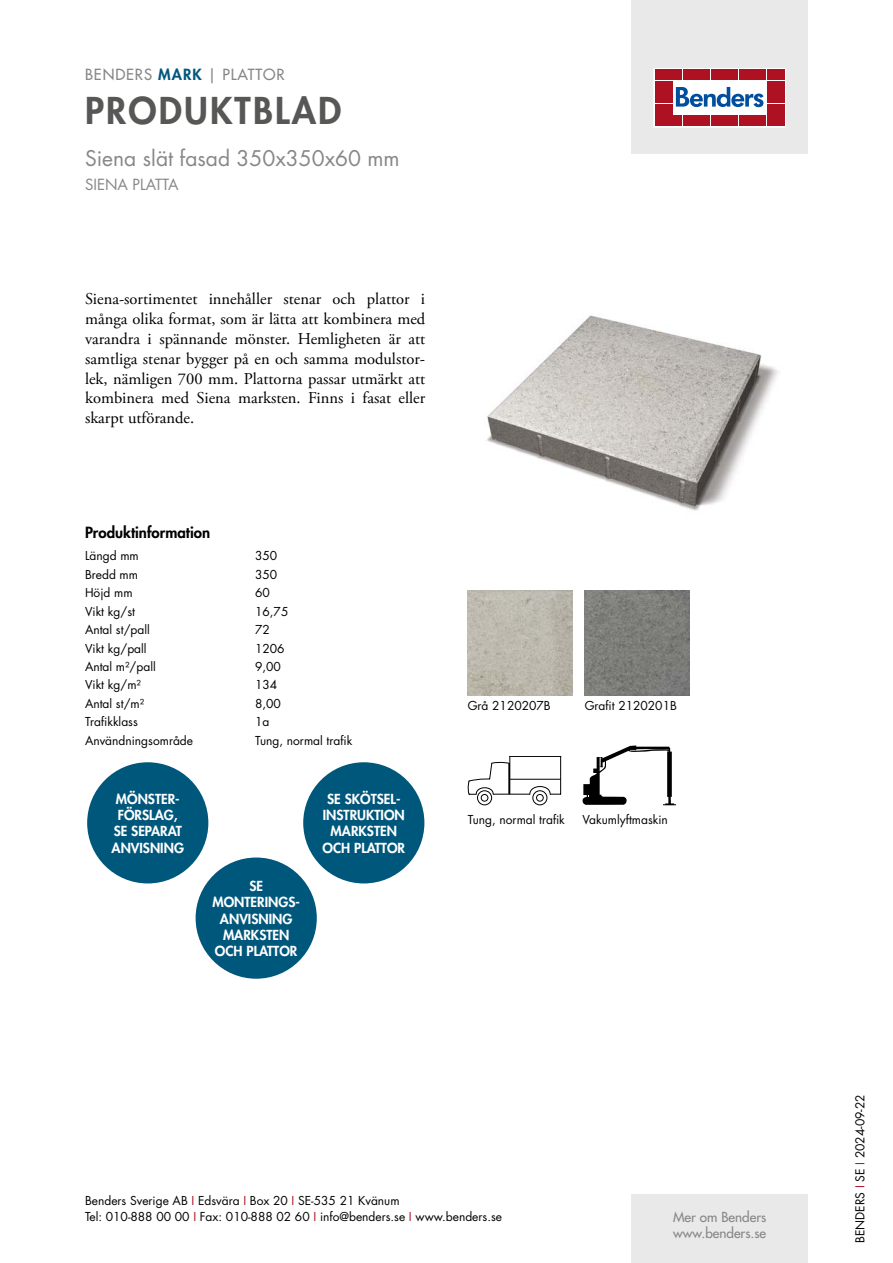
<style>
.page{position:relative;width:893px;height:1263px;background:#fff}
.page>*{position:absolute;margin:0;border:0;box-sizing:border-box;transform-origin:0 0}
.t1{font:800 36px "Futura Std";letter-spacing:.06em;color:#575756}
.t2{font:21px "Futura Std";color:#878787}
.t3{font:16.5px/19.8px "Adobe Garamond Pro";color:#000;text-align:justify}
.t4{font:500 15px "Futura Std";letter-spacing:.06em;color:#878787}
.t5{font:800 15px "Futura Std";color:#000}
.t6{font:15px "Futura Std";color:#878787}
.t7{font:800 13.5px/16.2px "Futura Std";color:#fff;text-align:center}
.t8{font:500 13.5px/16.2px "Futura Std";color:#878787}
.t9{font:12px/16.5px "Futura Std";color:#000}
.s1{font-weight:800;color:#00577c}
.s2{color:#ae1122}
</style>
<div class="page">
<div style="left:631px;top:0;width:177px;height:153px;background:#e9e9e9"></div>
<div style="left:631px;top:1195px;width:177px;height:68px;background:#e9e9e9"></div>
<svg style="left:656px;top:70px;width:128px;height:55px;background:#ebc5ca"></svg>
<div style="left:654px;top:68px;width:132px;height:59px;border:1px solid #fff"></div>
<div style="left:655px;top:70px;width:8px;height:10px;background:#ae1122"></div>
<div style="left:664px;top:70px;width:8px;height:10px;background:#ae1122"></div>
<div style="left:655px;top:81px;width:8px;height:10px;background:#ae1122"></div>
<div style="left:664px;top:81px;width:8px;height:10px;background:#ae1122"></div>
<div style="left:655px;top:93px;width:8px;height:10px;background:#ae1122"></div>
<div style="left:664px;top:93px;width:8px;height:10px;background:#ae1122"></div>
<div style="left:655px;top:104px;width:8px;height:11px;background:#ae1122"></div>
<div style="left:664px;top:104px;width:8px;height:11px;background:#ae1122"></div>
<div style="left:655px;top:116px;width:8px;height:10px;background:#ae1122"></div>
<div style="left:664px;top:116px;width:8px;height:10px;background:#ae1122"></div>
<div style="left:674px;top:70px;width:8px;height:10px;background:#ae1122"></div>
<div style="left:683px;top:70px;width:8px;height:10px;background:#ae1122"></div>
<div style="left:692px;top:70px;width:8px;height:10px;background:#ae1122"></div>
<div style="left:702px;top:70px;width:8px;height:10px;background:#ae1122"></div>
<div style="left:711px;top:70px;width:8px;height:10px;background:#ae1122"></div>
<div style="left:720px;top:70px;width:8px;height:10px;background:#ae1122"></div>
<div style="left:730px;top:70px;width:8px;height:10px;background:#ae1122"></div>
<div style="left:739px;top:70px;width:8px;height:10px;background:#ae1122"></div>
<div style="left:748px;top:70px;width:8px;height:10px;background:#ae1122"></div>
<div style="left:758px;top:70px;width:8px;height:10px;background:#ae1122"></div>
<div style="left:674px;top:116px;width:8px;height:10px;background:#ae1122"></div>
<div style="left:683px;top:116px;width:8px;height:10px;background:#ae1122"></div>
<div style="left:692px;top:116px;width:8px;height:10px;background:#ae1122"></div>
<div style="left:702px;top:116px;width:8px;height:10px;background:#ae1122"></div>
<div style="left:711px;top:116px;width:8px;height:10px;background:#ae1122"></div>
<div style="left:720px;top:116px;width:8px;height:10px;background:#ae1122"></div>
<div style="left:730px;top:116px;width:8px;height:10px;background:#ae1122"></div>
<div style="left:739px;top:116px;width:8px;height:10px;background:#ae1122"></div>
<div style="left:748px;top:116px;width:8px;height:10px;background:#ae1122"></div>
<div style="left:758px;top:116px;width:8px;height:10px;background:#ae1122"></div>
<div style="left:767px;top:70px;width:8px;height:10px;background:#ae1122"></div>
<div style="left:776px;top:70px;width:8px;height:10px;background:#ae1122"></div>
<div style="left:767px;top:81px;width:8px;height:10px;background:#ae1122"></div>
<div style="left:776px;top:81px;width:8px;height:10px;background:#ae1122"></div>
<div style="left:767px;top:93px;width:8px;height:10px;background:#ae1122"></div>
<div style="left:776px;top:93px;width:8px;height:10px;background:#ae1122"></div>
<div style="left:767px;top:104px;width:8px;height:11px;background:#ae1122"></div>
<div style="left:776px;top:104px;width:8px;height:11px;background:#ae1122"></div>
<div style="left:767px;top:116px;width:8px;height:10px;background:#ae1122"></div>
<div style="left:776px;top:116px;width:8px;height:10px;background:#ae1122"></div>
<svg style="left:676px;top:87px;width:87px;height:20px;background:#89add2"></svg>
<div style="left:303px;top:762px;width:121px;height:121px;background:#00577c;border-radius:50%"></div>
<div style="left:87px;top:762px;width:121px;height:121px;background:#00577c;border-radius:50%"></div>
<div style="left:196px;top:857px;width:121px;height:122px;background:#00577c;border-radius:50%"></div>
<img style="left:487px;top:315px;width:292px;height:196px">
<img style="left:468px;top:590px;width:105px;height:105px">
<img style="left:585px;top:590px;width:105px;height:105px">
<svg style="left:468px;top:756px;width:93px;height:49px"></svg>
<svg style="left:583px;top:745px;width:93px;height:60px"></svg>
<p class="t4" style="left:85px;top:65px;width:201px">BENDERS <span class="s1">MARK</span> | PLATTOR</p>
<h1 class="t1" style="left:85px;top:87px;width:258px">PRODUKTBLAD</h1>
<h2 class="t2" style="left:85px;top:144px;width:316px">Siena slät fasad 350x350x60 mm</h2>
<p class="t6" style="left:85px;top:175px;width:95px">SIENA PLATTA</p>
<p class="t3" style="left:85px;top:290px;width:342px">Siena-sortimentet innehåller stenar och plattor i många olika format, som är lätta att kombinera med varandra i spännande mönster. Hemligheten är att samtliga stenar bygger på en och samma modulstor&shy;lek, nämligen 700 mm. Plattorna passar utmärkt att kombinera med Siena marksten. Finns i fasat eller skarpt utförande.</p>
<p class="t5" style="left:85px;top:522px;width:127px">Produktinformation</p>
<p class="t9" style="left:85px;top:548px;width:55px">Längd mm</p>
<p class="t9" style="left:255px;top:548px;width:24px">350</p>
<p class="t9" style="left:85px;top:566px;width:55px">Bredd mm</p>
<p class="t9" style="left:255px;top:566px;width:24px">350</p>
<p class="t9" style="left:85px;top:585px;width:49px">Höjd mm</p>
<p class="t9" style="left:255px;top:585px;width:16px">60</p>
<p class="t9" style="left:85px;top:603px;width:51px">Vikt kg/st</p>
<p class="t9" style="left:255px;top:603px;width:35px">16,75</p>
<p class="t9" style="left:85px;top:621px;width:66px">Antal st/pall</p>
<p class="t9" style="left:255px;top:621px;width:16px">72</p>
<p class="t9" style="left:85px;top:640px;width:63px">Vikt kg/pall</p>
<p class="t9" style="left:255px;top:640px;width:31px">1206</p>
<p class="t9" style="left:85px;top:658px;width:72px">Antal m²/pall</p>
<p class="t9" style="left:255px;top:658px;width:27px">9,00</p>
<p class="t9" style="left:85px;top:677px;width:57px">Vikt kg/m²</p>
<p class="t9" style="left:255px;top:677px;width:24px">134</p>
<p class="t9" style="left:85px;top:695px;width:61px">Antal st/m²</p>
<p class="t9" style="left:255px;top:695px;width:27px">8,00</p>
<p class="t9" style="left:85px;top:714px;width:54px">Trafikklass</p>
<p class="t9" style="left:255px;top:714px;width:16px">1a</p>
<p class="t9" style="left:85px;top:732px;width:110px">Användningsområde</p>
<p class="t9" style="left:255px;top:732px;width:99px">Tung, normal trafik</p>
<p class="t7" style="left:112px;top:791px;width:74px">MÖNSTER-<br>FÖRSLAG,<br>SE SEPARAT<br>ANVISNING</p>
<p class="t7" style="left:212px;top:878px;width:89px">SE<br>MONTERINGS-<br>ANVISNING<br>MARKSTEN<br>OCH PLATTOR</p>
<p class="t7" style="left:323px;top:791px;width:84px">SE SKÖTSEL-<br>INSTRUKTION<br>MARKSTEN<br>OCH PLATTOR</p>
<p class="t9" style="left:468px;top:697px;width:85px">Grå 2120207B</p>
<p class="t9" style="left:585px;top:697px;width:94px">Grafit 2120201B</p>
<p class="t9" style="left:468px;top:811px;width:99px">Tung, normal trafik</p>
<p class="t9" style="left:583px;top:811px;width:87px">Vakumlyftmaskin</p>
<p class="t9" style="left:85px;top:1192px;width:418px">Benders Sverige AB <span class="s2">I</span> Edsvära <span class="s2">I</span> Box 20 <span class="s2">I</span> SE-535 21 Kvänum<br>Tel: 010-888 00 00 <span class="s2">I</span> Fax: 010-888 02 60 <span class="s2">I</span> info@benders.se <span class="s2">I</span> www.benders.se</p>
<p class="t8" style="left:673px;top:1209px;width:95px">Mer om Benders www.benders.se</p>
<p class="t9" style="left:852px;top:1243px;width:150px;rotate:-90deg">BENDERS <span class="s2">I</span> SE <span class="s2">I</span> 2024-09-22</p>
</div>
